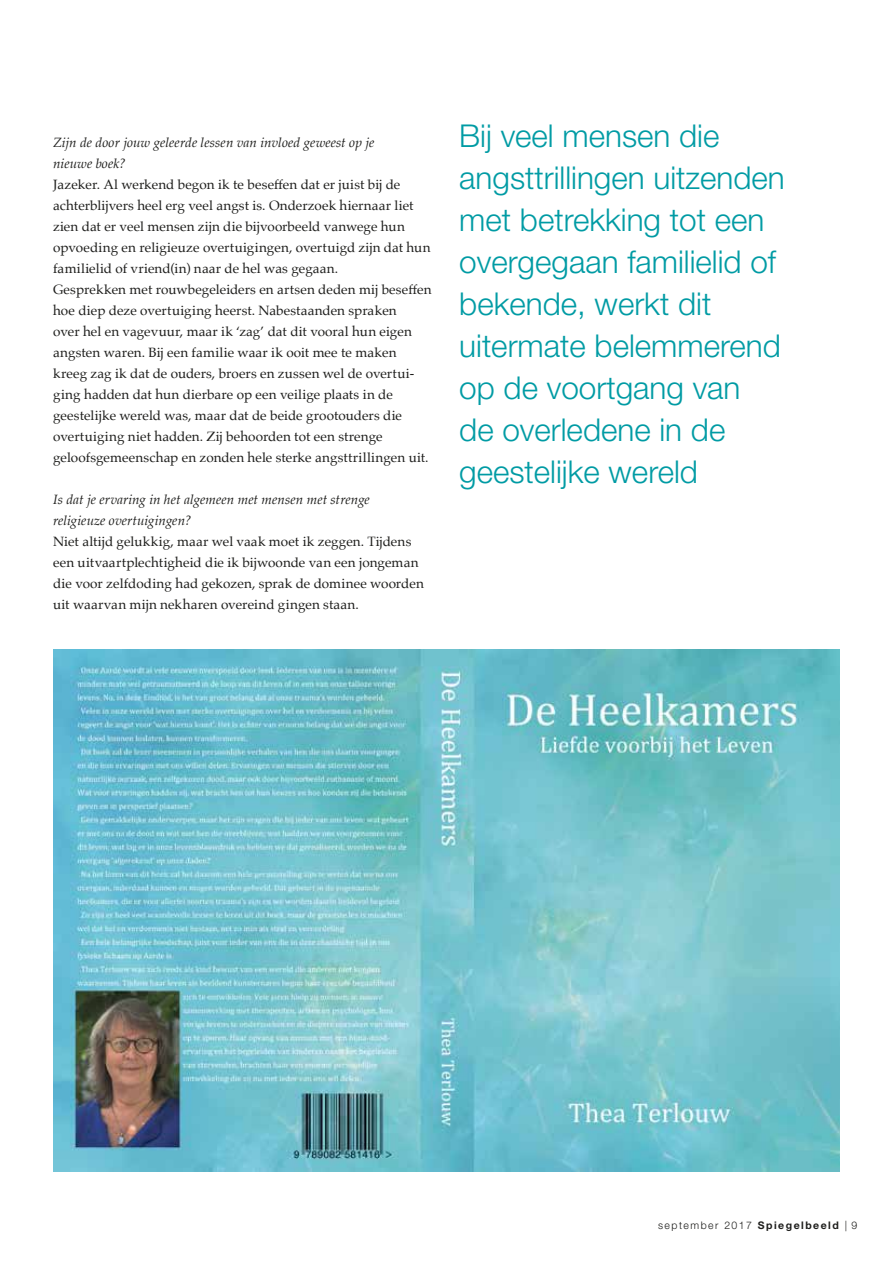
<style>
.page{position:relative;width:893px;height:1263px;background:#fff}
.page>*{position:absolute;margin:0;border:0;box-sizing:border-box;transform-origin:0 0}
.t1{font:300 31.5px/42px "Helvetica Neue";color:#009ba4}
.t2{font:13.5px/21px "Palatino";letter-spacing:.005em;color:#1d1d1b}
.t3{font:italic 13.5px/21px "Palatino";letter-spacing:.005em;color:#1d1d1b}
.t4{font:300 10.5px "Helvetica Neue";letter-spacing:.14em;color:#1d1d1b}
.s1{font-weight:700}
</style>
<div class="page">
<img style="left:53px;top:649px;width:787px;height:523px">
<p class="t3" style="left:53px;top:132px;width:323px">Zijn de door jouw geleerde lessen van invloed geweest op je nieuwe boek?</p>
<p class="t2" style="left:53px;top:174px;width:380px">Jazeker. Al werkend begon ik te beseffen dat er juist bij de achterblijvers heel erg veel angst is. Onderzoek hiernaar liet zien dat er veel mensen zijn die bijvoorbeeld vanwege hun opvoeding en religieuze overtuigingen, overtuigd zijn dat hun familielid of vriend(in) naar de hel was gegaan.<br>Gesprekken met rouwbegeleiders en artsen deden mij beseffen hoe diep deze overtuiging heerst. Nabestaanden spraken<br>over hel en vagevuur, maar ik ‘zag’ dat dit vooral hun eigen angsten waren. Bij een familie waar ik ooit mee te maken kreeg zag ik dat de ouders, broers en zussen wel de overtui&shy;ging hadden dat hun dierbare op een veilige plaats in de geestelijke wereld was, maar dat de beide grootouders die overtuiging niet hadden. Zij behoorden tot een strenge geloofsgemeenschap en zonden hele sterke angsttrillingen uit.</p>
<p class="t3" style="left:53px;top:489px;width:318px">Is dat je ervaring in het algemeen met mensen met strenge religieuze overtuigingen?</p>
<p class="t2" style="left:53px;top:531px;width:372px">Niet altijd gelukkig, maar wel vaak moet ik zeggen. Tijdens een uitvaartplechtigheid die ik bijwoonde van een jongeman die voor zelfdoding had gekozen, sprak de dominee woorden uit waarvan mijn nekharen overeind gingen staan.</p>
<h1 class="t1" style="left:459px;top:114px;width:327px">Bij veel mensen die angsttrillingen uitzenden met betrekking tot een overgegaan familielid of bekende, werkt dit uitermate belemmerend op de voortgang van<br>de overledene in de geestelijke wereld</h1>
<p class="t4" style="left:658px;top:1218px;width:201px">september 2017 <span class="s1">Spiegelbeeld</span> | 9</p>
</div>
